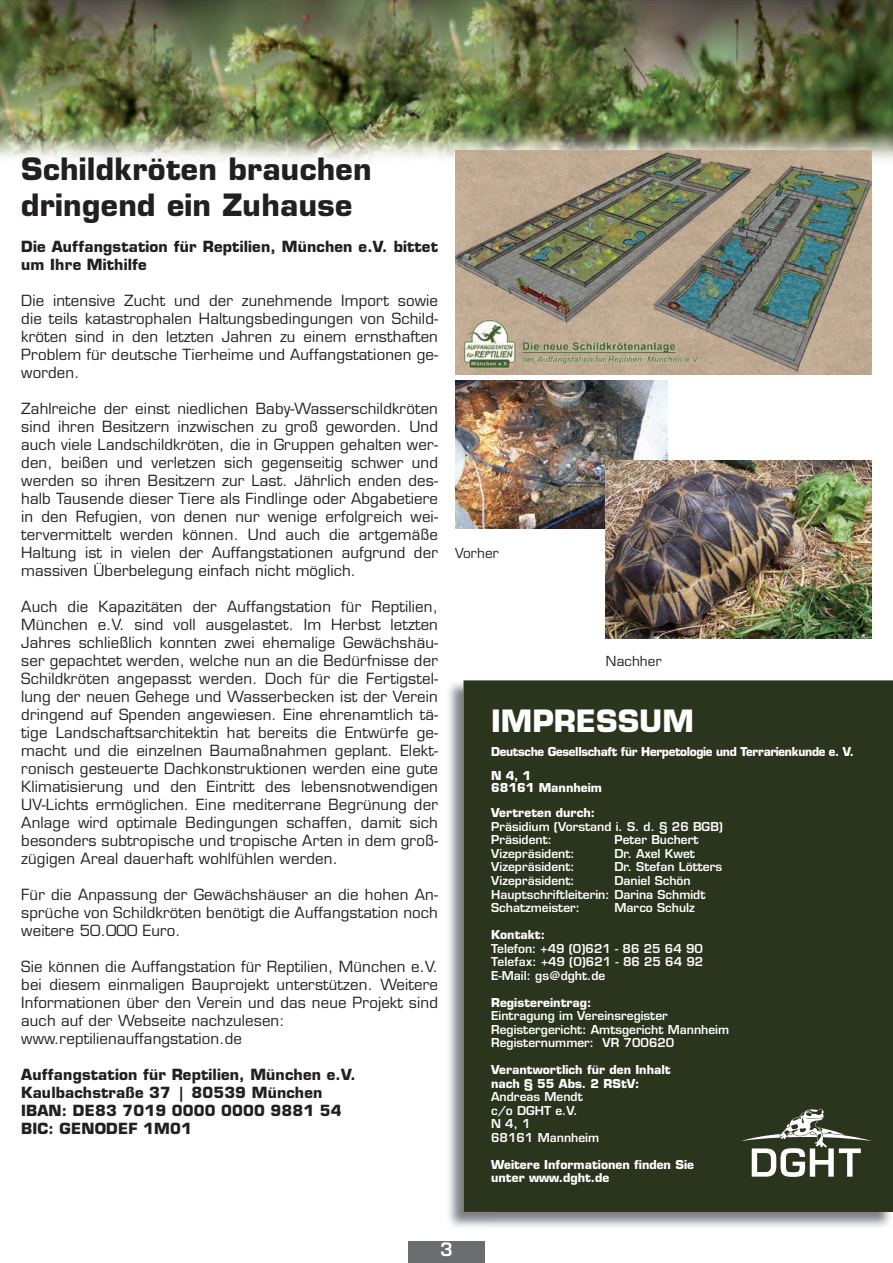
<style>
.page{position:relative;width:893px;height:1263px;background:#fff}
.page>*{position:absolute;margin:0;border:0;box-sizing:border-box;transform-origin:0 0}
.t1{font:700 30px/36px "Eurostile LT";letter-spacing:.01em;color:#231f20}
.t2{font:700 30px "Eurostile LT";color:#fff}
.t3{font:600 18px "Eurostile LT";color:#fff}
.t4{font:15px/18px "Eurostile LT";letter-spacing:.01em;color:#231f20;text-align:justify}
.t5{font:700 15px/18px "Eurostile LT";letter-spacing:.01em;color:#231f20}
.t6{font:13.5px "Eurostile LT";letter-spacing:.01em;color:#231f20}
.t7{font:600 12px/13.5px "Eurostile LT";color:#fff}
.t8{font:700 12px/13.5px "Eurostile LT";color:#fff}
.t9{font:700 12px/24px "Eurostile LT";letter-spacing:-.03em;color:#fff}
</style>
<div class="page">
<div style="left:408px;top:1242px;width:77px;height:21px;background:#6c6d70"></div>
<img style="left:0;top:0;width:893px;height:160px">
<img style="left:448px;top:683px;width:47px;height:544px">
<img style="left:495px;top:1212px;width:396px;height:15px">
<div style="left:463px;top:680px;width:430px;height:532px;background:#2b341c"></div>
<svg style="left:741px;top:1109px;width:131px;height:68px"></svg>
<img style="left:455px;top:151px;width:417px;height:223px">
<img style="left:455px;top:380px;width:213px;height:149px">
<img style="left:606px;top:460px;width:266px;height:179px">
<h1 class="t1" style="left:21px;top:151px;width:352px">Schildkröten brauchen dringend ein Zuhause</h1>
<p class="t5" style="left:21px;top:237px;width:418px">Die Auffangstation für Reptilien, München e.V. bittet um Ihre Mithilfe</p>
<p class="t4" style="left:21px;top:292px;width:418px">Die intensive Zucht und der zunehmende Import sowie die teils katastrophalen Haltungsbedingungen von Schild&shy;kröten sind in den letzten Jahren zu einem ernsthaften Problem für deutsche Tierheime und Auffangstationen ge&shy;worden.</p>
<p class="t4" style="left:21px;top:400px;width:418px">Zahlreiche der einst niedlichen Baby-Wasserschildkröten sind ihren Besitzern inzwischen zu groß geworden. Und auch viele Landschildkröten, die in Gruppen gehalten wer&shy;den, beißen und verletzen sich gegenseitig schwer und werden so ihren Besitzern zur Last. Jährlich enden des&shy;halb Tausende dieser Tiere als Findlinge oder Abgabetiere in den Refugien, von denen nur wenige erfolgreich wei&shy;tervermittelt werden können. Und auch die artgemäße Haltung ist in vielen der Auffangstationen aufgrund der massiven Überbelegung einfach nicht möglich.</p>
<p class="t4" style="left:21px;top:598px;width:418px">Auch die Kapazitäten der Auffangstation für Reptilien, München e.V. sind voll ausgelastet. Im Herbst letzten Jahres schließlich konnten zwei ehemalige Gewächshäu&shy;ser gepachtet werden, welche nun an die Bedürfnisse der Schildkröten angepasst werden. Doch für die Fertigstel&shy;lung der neuen Gehege und Wasserbecken ist der Verein dringend auf Spenden angewiesen. Eine ehrenamtlich tä&shy;tige Landschaftsarchitektin hat bereits die Entwürfe ge&shy;macht und die einzelnen Baumaßnahmen geplant. Elekt&shy;ronisch gesteuerte Dachkonstruktionen werden eine gute Klimatisierung und den Eintritt des lebensnotwendigen UV-Lichts ermöglichen. Eine mediterrane Begrünung der Anlage wird optimale Bedingungen schaffen, damit sich besonders subtropische und tropische Arten in dem groß&shy;zügigen Areal dauerhaft wohlfühlen werden.</p>
<p class="t4" style="left:21px;top:886px;width:418px">Für die Anpassung der Gewächshäuser an die hohen An&shy;sprüche von Schildkröten benötigt die Auffangstation noch weitere 50.000 Euro.</p>
<p class="t4" style="left:21px;top:958px;width:418px;text-align:left">Sie können die Auffangstation für Reptilien, München e.V. bei diesem einmaligen Bauprojekt unterstützen. Weitere Informationen über den Verein und das neue Projekt sind auch auf der Webseite nachzulesen: www.reptilienauffangstation.de</p>
<p class="t5" style="left:21px;top:1065px;width:336px">Auffangstation für Reptilien, München e.V.<br>Kaulbachstraße 37 | 80539 München<br>IBAN: DE83 7019 0000 0000 9881 54<br>BIC: GENODEF 1M01</p>
<p class="t6" style="left:455px;top:545px;width:45px">Vorher</p>
<p class="t6" style="left:606px;top:653px;width:57px">Nachher</p>
<h1 class="t2" style="left:491px;top:702px;width:204px">IMPRESSUM</h1>
<p class="t9" style="left:491px;top:739px;width:364px">Deutsche Gesellschaft für Herpetologie und Terrarienkunde e. V.<br>N 4, 1</p>
<p class="t8" style="left:491px;top:775px;width:112px;line-height:25.5px">68161 Mannheim<br>Vertreten durch:</p>
<p class="t7" style="left:491px;top:820px;width:233px">Präsidium (Vorstand i. S. d. § 26 BGB)<br>Präsident:</p>
<p class="t7" style="left:614px;top:833px;width:86px">Peter Buchert</p>
<p class="t7" style="left:491px;top:847px;width:85px">Vizepräsident:</p>
<p class="t7" style="left:614px;top:847px;width:82px">Dr. Axel Kwet</p>
<p class="t7" style="left:491px;top:860px;width:85px">Vizepräsident:</p>
<p class="t7" style="left:614px;top:860px;width:109px">Dr. Stefan Lötters</p>
<p class="t7" style="left:491px;top:874px;width:85px">Vizepräsident:</p>
<p class="t7" style="left:491px;top:874px;width:216px;text-indent:123px">Daniel Schön<br>Hauptschriftleiterin: Darina Schmidt<br>Schatzmeister:</p>
<p class="t7" style="left:614px;top:901px;width:82px">Marco Schulz</p>
<p class="t8" style="left:491px;top:928px;width:55px">Kontakt:</p>
<p class="t7" style="left:491px;top:941px;width:214px;text-align:justify">Telefon: +49 (0)621 - 86 25 64 90<br>Telefax: +49 (0)621 - 86 25 64 92<br>E-Mail: gs@dght.de</p>
<p class="t8" style="left:491px;top:995px;width:102px">Registereintrag:</p>
<p class="t7" style="left:491px;top:1009px;width:240px">Eintragung im Vereinsregister<br>Registergericht: Amtsgericht Mannheim<br>Registernummer: VR 700620</p>
<p class="t8" style="left:491px;top:1063px;width:181px">Verantwortlich für den Inhalt nach § 55 Abs. 2 RStV:</p>
<p class="t7" style="left:491px;top:1090px;width:109px">Andreas Mendt c/o DGHT e.V.<br>N 4, 1<br>68161 Mannheim</p>
<p class="t8" style="left:491px;top:1157px;width:204px">Weitere Informationen finden Sie unter www.dght.de</p>
<p class="t3" style="left:440px;top:1238px;width:14px">3</p>
</div>
